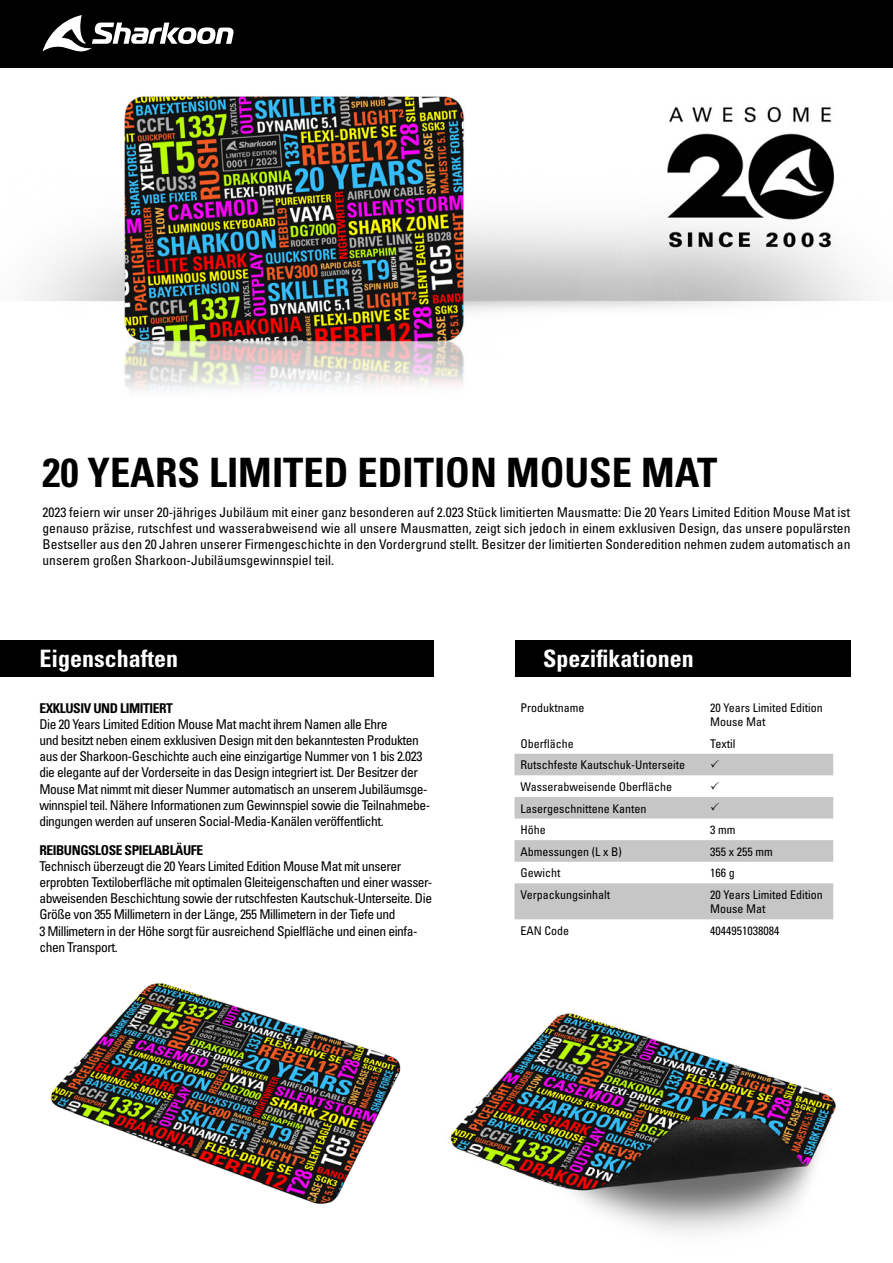
<style>
.page{position:relative;width:893px;height:1263px;background:#fff}
.page>*{position:absolute;margin:0;border:0;box-sizing:border-box;transform-origin:0 0}
.t1{font:40.5px "Univers LTCYR 67 Bold Cond";color:#000}
.t2{font:24px "Univers LTCYR 67 Bold Cond";color:#fff}
.t3{font:condensed 13.5px/16.2px "Univers LTCYR 57";letter-spacing:-.03em;color:#000}
.t4{font:13.5px "Univers LTCYR 67 Bold Cond";letter-spacing:-.03em;color:#000}
.t5{font:condensed 12px/21.6px "Univers LTCYR 57";color:#000}
</style>
<div class="page">
<img style="left:450px;top:914px;width:386px;height:319px">
<img style="left:50px;top:983px;width:351px;height:221px">
<div style="left:0;top:0;width:893px;height:69px;background:#000"></div>
<svg style="left:43px;top:15px;width:191px;height:37px"></svg>
<div style="left:0;top:640px;width:434px;height:37px;background:#000"></div>
<div style="left:514px;top:640px;width:336px;height:37px;background:#000"></div>
<img style="left:26px;top:96px;width:843px;height:295px">
<svg style="left:514px;top:753px;width:319px;height:188px"></svg>
<svg style="left:514px;top:754px;width:319px;height:165px;fill:#c6c6c6"></svg>
<svg style="left:711px;top:760px;width:8px;height:7px"></svg>
<svg style="left:711px;top:781px;width:8px;height:8px"></svg>
<svg style="left:711px;top:803px;width:8px;height:8px"></svg>
<h1 class="t1" style="left:43px;top:448px;width:676px">20 YEARS LIMITED EDITION MOUSE MAT</h1>
<p class="t3" style="left:43px;top:503px;width:809px;text-align:justify">2023 feiern wir unser 20-jähriges Jubiläum mit einer ganz besonderen auf 2.023 Stück limitierten Mausmatte: Die 20 Years Limited Edition Mouse Mat ist genauso präzise, rutschfest und wasserabweisend wie all unsere Mausmatten, zeigt sich jedoch in einem exklusiven Design, das unsere populärsten Bestseller aus den 20 Jahren unserer Firmengeschichte in den Vordergrund stellt. Besitzer der limitierten Sonderedition nehmen zudem automatisch an unserem großen Sharkoon-Jubiläumsgewinnspiel teil.</p>
<h2 class="t2" style="left:39px;top:644px;width:140px">Eigenschaften</h2>
<h2 class="t2" style="left:543px;top:644px;width:152px">Spezifikationen</h2>
<p class="t4" style="left:39px;top:699px;width:135px">EXKLUSIV UND LIMITIERT</p>
<p class="t3" style="left:39px;top:715px;width:392px">Die 20 Years Limited Edition Mouse Mat macht ihrem Namen alle Ehre<br>und besitzt neben einem exklusiven Design mit den bekanntesten Produkten aus der Sharkoon-Geschichte auch eine einzigartige Nummer von 1 bis 2.023 die elegante auf der Vorderseite in das Design integriert ist. Der Besitzer der Mouse Mat nimmt mit dieser Nummer automatisch an unserem Jubiläumsge&shy;winnspiel teil. Nähere Informationen zum Gewinnspiel sowie die Teilnahmebe&shy;dingungen werden auf unseren Social-Media-Kanälen veröffentlicht.</p>
<p class="t4" style="left:39px;top:841px;width:165px">REIBUNGSLOSE SPIELABLÄUFE</p>
<p class="t3" style="left:39px;top:857px;width:394px">Technisch überzeugt die 20 Years Limited Edition Mouse Mat mit unserer erprobten Textiloberfläche mit optimalen Gleiteigenschaften und einer wasser&shy;abweisenden Beschichtung sowie der rutschfesten Kautschuk-Unterseite. Die Größe von 355 Millimetern in der Länge, 255 Millimetern in der Tiefe und<br>3 Millimetern in der Höhe sorgt für ausreichend Spielfläche und einen einfa&shy;chen Transport.</p>
<p class="t5" style="left:520px;top:696px;width:65px">Produktname</p>
<p class="t5" style="left:710px;top:700px;width:114px;line-height:14.4px">20 Years Limited Edition<br>Mouse Mat</p>
<p class="t5" style="left:520px;top:732px;width:55px">Oberfläche</p>
<p class="t5" style="left:710px;top:732px;width:27px">Textil</p>
<p class="t5" style="left:520px;top:754px;width:166px">Rutschfeste Kautschuk-Unterseite<br>Wasserabweisende Oberfläche<br>Lasergeschnittene Kanten<br>Höhe</p>
<p class="t5" style="left:710px;top:819px;width:27px">3 mm</p>
<p class="t5" style="left:520px;top:840px;width:103px">Abmessungen (L x B)</p>
<p class="t5" style="left:710px;top:840px;width:64px">355 x 255 mm</p>
<p class="t5" style="left:520px;top:862px;width:41px">Gewicht</p>
<p class="t5" style="left:710px;top:862px;width:26px">166 g</p>
<p class="t5" style="left:520px;top:883px;width:91px">Verpackungsinhalt</p>
<p class="t5" style="left:710px;top:887px;width:114px;line-height:14.4px">20 Years Limited Edition<br>Mouse Mat</p>
<p class="t5" style="left:520px;top:919px;width:50px">EAN Code</p>
<p class="t5" style="left:710px;top:919px;width:71px">4044951038084</p>
</div>
